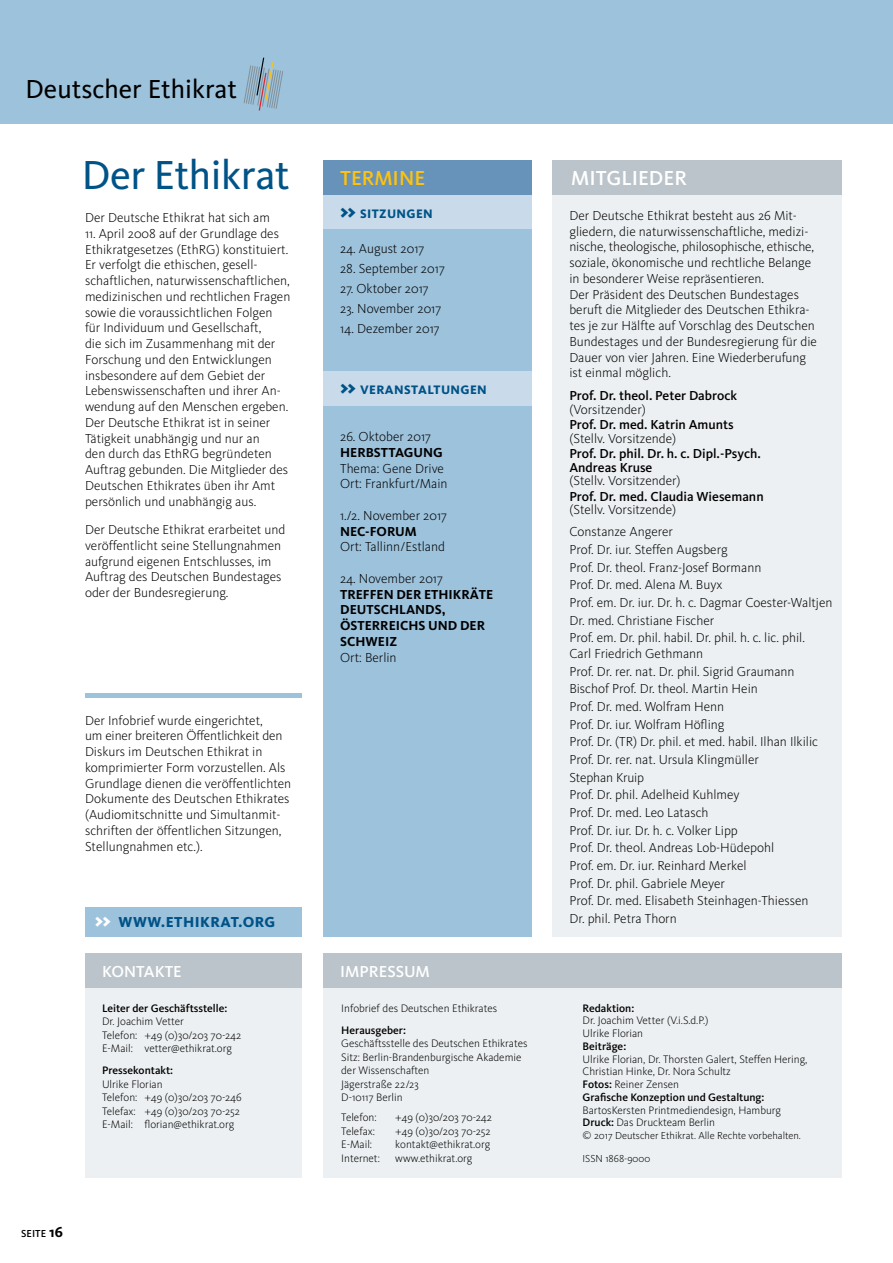
<style>
.page{position:relative;width:893px;height:1263px;background:#fff}
.page>*{position:absolute;margin:0;border:0;box-sizing:border-box;transform-origin:0 0}
.t1{font:42px "Kievit";letter-spacing:-.01em;color:#005387}
.t2{font:27px "Kievit";color:#000}
.t3{font:500 21px "Kievit";color:#fff}
.t4{font:500 21px "Kievit";color:#ffc20e}
.t5{font:500 16.5px "Kievit";color:#fff}
.t6{font:800 15px "Kievit";letter-spacing:.03em;color:#005387}
.t7{font:300 13.5px/15.8px "Kievit";color:#000}
.t8{font:500 13.5px/13.5px "Kievit";color:#000}
.t9{font:700 13.5px "Kievit";color:#000}
.t10{font:800 12.75px "Kievit";letter-spacing:.03em;color:#005387}
.t11{font:300 11.25px/13.5px "Kievit";color:#000}
.t12{font:500 11.25px "Kievit";color:#000}
.t13{font:300 10.5px "Kievit";color:#000}
.t14{font:500 10.5px "Kievit";color:#000}
.s1{font-weight:900;font-size:21px;color:#fff}
.s2{font-weight:900;font-size:21px}
.s3{font-weight:700;font-size:15px}
.s4{font-weight:500}
</style>
<div class="page">
<div style="left:553px;top:161px;width:289px;height:775px;background:#edf0f2"></div>
<div style="left:85px;top:954px;width:217px;height:224px;background:#edf0f2"></div>
<div style="left:323px;top:954px;width:519px;height:224px;background:#edf0f2"></div>
<div style="left:0;top:0;width:893px;height:123px;background:#9dc2dc"></div>
<svg style="left:243px;top:57px;width:40px;height:54px"></svg>
<div style="left:85px;top:954px;width:217px;height:34px;background:#bbc4ca"></div>
<div style="left:323px;top:954px;width:519px;height:34px;background:#bbc4ca"></div>
<div style="left:85px;top:907px;width:217px;height:29px;background:#9dc2dc"></div>
<div style="left:323px;top:195px;width:208px;height:34px;background:#c9dbeb"></div>
<div style="left:323px;top:160px;width:208px;height:35px;background:#6793ba"></div>
<div style="left:323px;top:229px;width:208px;height:707px;background:#9dc2dc"></div>
<div style="left:323px;top:371px;width:208px;height:34px;background:#c9dbeb"></div>
<div style="left:553px;top:160px;width:289px;height:35px;background:#bbc4ca"></div>
<hr style="left:85px;top:693px;width:217px;height:4px;background:#9dc2dc">
<h2 class="t2" style="left:26px;top:74px;width:213px">Deutscher Ethikrat</h2>
<h1 class="t1" style="left:82px;top:151px;width:209px">Der Ethikrat</h1>
<p class="t7" style="left:85px;top:210px;width:186px">Der Deutsche Ethikrat hat sich am</p>
<p class="t7" style="left:85px;top:226px;width:207px">11. April 2008 auf der Grundlage des Ethikratgesetzes (EthRG) konstituiert.<br>Er verfolgt die ethischen, gesell&shy;schaftlichen, naturwissenschaftlichen, medizinischen und rechtlichen Fragen sowie die voraussichtlichen Folgen für Individuum und Gesellschaft,<br>die sich im Zusammenhang mit der Forschung und den Entwicklungen insbesondere auf dem Gebiet der Lebenswissenschaften und ihrer An&shy;wendung auf den Menschen ergeben.<br>Der Deutsche Ethikrat ist in seiner Tätigkeit unabhängig und nur an<br>den durch das EthRG begründeten Auftrag gebunden. Die Mitglieder des Deutschen Ethikrates üben ihr Amt persönlich und unabhängig aus.</p>
<p class="t7" style="left:85px;top:522px;width:202px">Der Deutsche Ethikrat erarbeitet und veröffentlicht seine Stellungnahmen aufgrund eigenen Entschlusses, im Auftrag des Deutschen Bundestages oder der Bundesregierung.</p>
<p class="t7" style="left:85px;top:712px;width:208px">Der Infobrief wurde eingerichtet,<br>um einer breiteren Öffentlichkeit den Diskurs im Deutschen Ethikrat in komprimierter Form vorzustellen. Als Grundlage dienen die veröffentlichten Dokumente des Deutschen Ethikrates (Audiomitschnitte und Simultanmit&shy;schriften der öffentlichen Sitzungen, Stellungnahmen etc.).</p>
<p class="t6" style="left:95px;top:913px;width:39px"><span class="s1">&gt;&gt;</span> WWW</p>
<p class="t6" style="left:161px;top:913px;width:116px">.ETHIKRAT.ORG</p>
<h3 class="t4" style="left:340px;top:166px;width:86px">Termine</h3>
<p class="t10" style="left:340px;top:206px;width:94px"><span class="s2">&gt;&gt;</span> SITZUNGEN</p>
<p class="t7" style="left:340px;top:241px;width:86px">24. August 2017</p>
<p class="t7" style="left:340px;top:261px;width:106px">28. September 2017</p>
<p class="t7" style="left:340px;top:281px;width:90px">27. Oktober 2017</p>
<p class="t7" style="left:340px;top:301px;width:103px">23. November 2017</p>
<p class="t7" style="left:340px;top:321px;width:101px">14. Dezember 2017</p>
<p class="t10" style="left:340px;top:382px;width:148px"><span class="s2">&gt;&gt;</span> VERANSTALTUNGEN</p>
<p class="t7" style="left:340px;top:429px;width:92px">26. Oktober 2017</p>
<p class="t9" style="left:340px;top:444px;width:104px">HERBSTTAGUNG</p>
<p class="t7" style="left:340px;top:461px;width:109px">Thema: Gene Drive<br>Ort: Frankfurt/Main</p>
<p class="t7" style="left:340px;top:508px;width:108px">1./2. November 2017</p>
<p class="t9" style="left:340px;top:523px;width:78px">NEC-FORUM</p>
<p class="t7" style="left:340px;top:539px;width:106px">Ort: Tallinn/Estland</p>
<p class="t7" style="left:340px;top:571px;width:104px">24. November 2017</p>
<p class="t9" style="left:340px;top:586px;width:9px">TREFFEN</p>
<p class="t9" style="left:396px;top:586px;width:37px">DER ETH</p>
<p class="t9" style="left:448px;top:586px;width:39px">IKRÄTE</p>
<p class="t9" style="left:340px;top:602px;width:19px">DEUTSCH</p>
<p class="t9" style="left:399px;top:602px;width:48px">LAN DS,</p>
<p class="t9" style="left:340px;top:618px;width:19px">ÖSTERRE</p>
<p class="t9" style="left:396px;top:618px;width:14px">ICHS</p>
<p class="t9" style="left:428px;top:618px;width:50px">UND DER</p>
<p class="t9" style="left:340px;top:633px;width:9px">SCH</p>
<p class="t9" style="left:366px;top:633px;width:33px">WEIZ</p>
<p class="t7" style="left:340px;top:650px;width:58px">Ort: Berlin</p>
<p class="t5" style="left:102px;top:962px;width:81px">kontakte</p>
<p class="t5" style="left:340px;top:962px;width:11px">Impr</p>
<p class="t5" style="left:379px;top:962px;width:51px">essum</p>
<p class="t14" style="left:21px;top:1227px;width:43px">Seite <span class="s3">16</span></p>
<p class="t12" style="left:102px;top:1001px;width:127px">Leiter der Geschäftsstelle:</p>
<p class="t11" style="left:102px;top:1015px;width:141px">Dr. Joachim Vetter<br>Telefon: +49 (0)30/203 70-242<br>E-Mail: vetter@ethikrat.org</p>
<p class="t12" style="left:102px;top:1064px;width:73px">Pressekontakt:</p>
<p class="t11" style="left:102px;top:1077px;width:141px">Ulrike Florian<br>Telefon: +49 (0)30/203 70-246<br>Telefax: +49 (0)30/203 70-252<br>E-Mail: florian@ethikrat.org</p>
<p class="t11" style="left:341px;top:1001px;width:157px">Infobrief des Deutschen Ethikrates</p>
<p class="t12" style="left:341px;top:1023px;width:66px">Herausgeber:</p>
<p class="t11" style="left:341px;top:1037px;width:188px">Geschäftsstelle des Deutschen Ethikrates<br>Sitz: Berlin-Brandenburgische Akademie der Wissenschaften<br>Jägerstraße 22/23<br>D-10117 Berlin</p>
<p class="t11" style="left:341px;top:1111px;width:37px">Telefon:</p>
<p class="t11" style="left:395px;top:1111px;width:98px">+49 (0)30/203 70-242</p>
<p class="t11" style="left:341px;top:1124px;width:35px">Telefax:</p>
<p class="t11" style="left:395px;top:1124px;width:97px">+49 (0)30/203 70-252</p>
<p class="t11" style="left:341px;top:1138px;width:32px">E-Mail:</p>
<p class="t11" style="left:395px;top:1138px;width:96px">kontakt@ethikrat.org</p>
<p class="t11" style="left:341px;top:1151px;width:40px">Internet:</p>
<p class="t11" style="left:395px;top:1151px;width:79px">www.ethikrat.org</p>
<h3 class="t3" style="left:571px;top:166px;width:112px">Mitglieder</h3>
<p class="t7" style="left:569px;top:208px;width:249px">Der Deutsche Ethikrat besteht aus 26 Mit&shy;gliedern, die naturwissenschaftliche, medizi&shy;nische, theologische, philosophische, ethische, soziale, ökonomische und rechtliche Belange in besonderer Weise repräsentieren.<br>Der Präsident des Deutschen Bundestages beruft die Mitglieder des Deutschen Ethikra&shy;tes je zur Hälfte auf Vorschlag des Deutschen Bundestages und der Bundesregierung für die Dauer von vier Jahren. Eine Wiederberufung ist einmal möglich.</p>
<p class="t8" style="left:569px;top:389px;width:169px">Prof. Dr. theol. Peter Dabrock</p>
<p class="t7" style="left:569px;top:401px;width:78px">(Vorsitzender)</p>
<p class="t8" style="left:569px;top:418px;width:166px">Prof. Dr. med. Katrin Amunts</p>
<p class="t7" style="left:569px;top:431px;width:108px">(Stellv. Vorsitzende)</p>
<p class="t8" style="left:569px;top:447px;width:193px">Prof. Dr. phil. Dr. h. c. Dipl.-Psych.<br>Andreas Kruse</p>
<p class="t7" style="left:569px;top:473px;width:113px">(Stellv. Vorsitzender)</p>
<p class="t8" style="left:569px;top:490px;width:196px">Prof. Dr. med. Claudia Wiesemann</p>
<p class="t7" style="left:569px;top:499px;width:108px;line-height:21.9px">(Stellv. Vorsitzende)<br>Constanze Angerer</p>
<p class="t7" style="left:569px;top:541px;width:265px;line-height:17.7px">Prof. Dr. iur. Steffen Augsberg<br>Prof. Dr. theol. Franz-Josef Bormann<br>Prof. Dr. med. Alena M. Buyx<br>Prof. em. Dr. iur. Dr. h. c. Dagmar Coester-Waltjen Dr. med. Christiane Fischer<br>Prof. em. Dr. phil. habil. Dr. phil. h. c. lic. phil.</p>
<p class="t7" style="left:569px;top:645px;width:250px;line-height:17.7px">Carl Friedrich Gethmann<br>Prof. Dr. rer. nat. Dr. phil. Sigrid Graumann Bischof Prof. Dr. theol. Martin Hein<br>Prof. Dr. med. Wolfram Henn<br>Prof. Dr. iur. Wolfram Höfling<br>Prof. Dr. (TR) Dr. phil. et med. habil. Ilhan Ilkilic Prof. Dr. rer. nat. Ursula Klingmüller<br>Stephan Kruip<br>Prof. Dr. phil. Adelheid Kuhlmey<br>Prof. Dr. med. Leo Latasch<br>Prof. Dr. iur. Dr. h. c. Volker Lipp<br>Prof. Dr. theol. Andreas Lob-Hüdepohl<br>Prof. em. Dr. iur. Reinhard Merkel<br>Prof. Dr. phil. Gabriele Meyer<br>Prof. Dr. med. Elisabeth Steinhagen-Thiessen Dr. phil. Petra Thorn</p>
<p class="t12" style="left:583px;top:1001px;width:53px">Redaktion:</p>
<p class="t11" style="left:583px;top:1014px;width:127px;line-height:12.8px">Dr. Joachim Vetter (V.i.S.d.P.)<br>Ulrike Florian</p>
<p class="t12" style="left:583px;top:1040px;width:45px">Beiträge:</p>
<p class="t11" style="left:583px;top:1053px;width:226px;line-height:12.8px">Ulrike Florian, Dr. Thorsten Galert, Steffen Hering, Christian Hinke, Dr. Nora Schultz<br><span class="s4">Fotos:</span> Reiner Zensen<br><span class="s4">Grafische Konzeption und Gestaltung:</span></p>
<p class="t11" style="left:583px;top:1104px;width:200px;line-height:12.8px">BartosKersten Printmediendesign, Hamburg<br><span class="s4">Druck:</span> Das Druckteam Berlin</p>
<p class="t13" style="left:583px;top:1130px;width:220px">© 2017 Deutscher Ethikrat. Alle Rechte vorbehalten.</p>
<p class="t13" style="left:583px;top:1153px;width:69px">ISSN 1868-9000</p>
</div>
